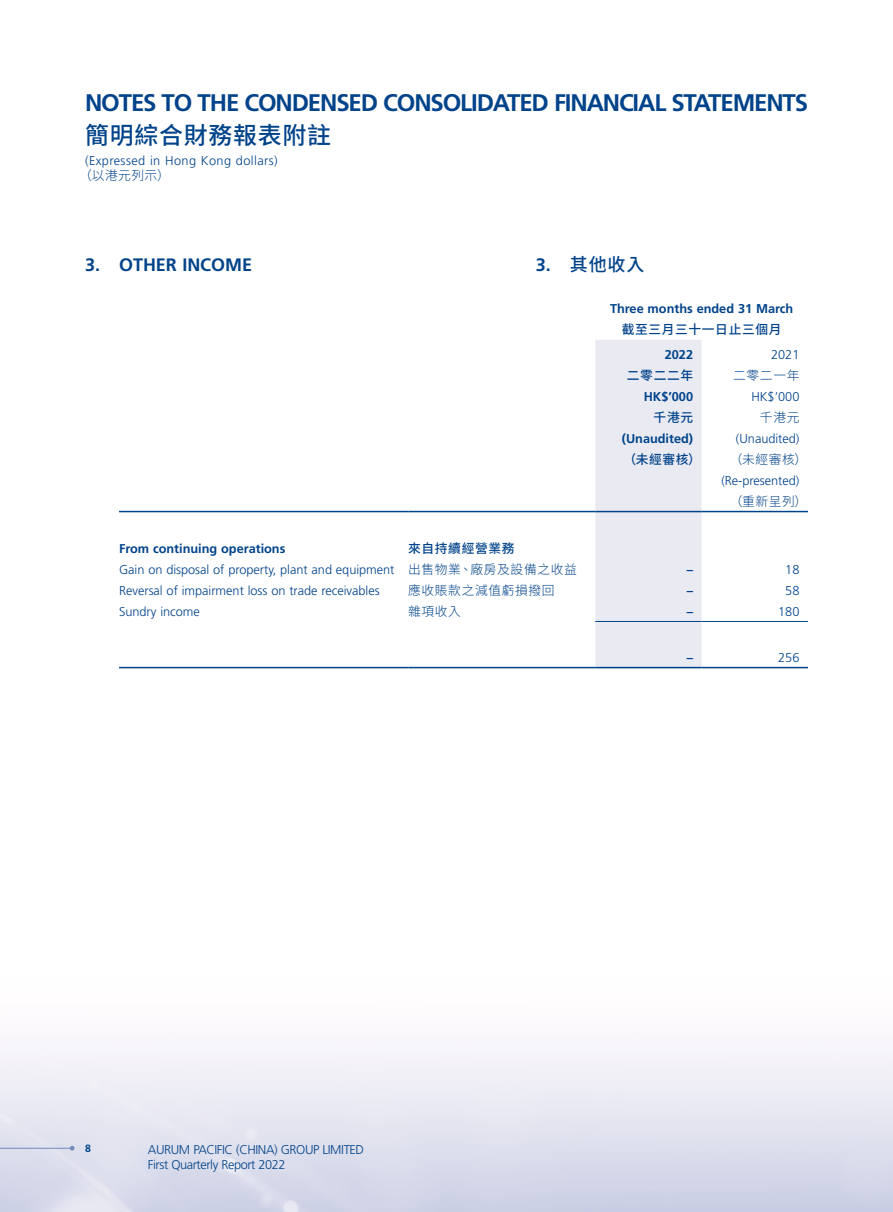
<style>
.page{position:relative;width:893px;height:1212px;background:#fff}
.page>*{position:absolute;margin:0;border:0;box-sizing:border-box;transform-origin:0 0}
.t1{font:700 24px "Frutiger LT Std";letter-spacing:-.045em;color:#00438a}
.t2{font:500 24px "Source Han Sans TC";letter-spacing:.03em;color:#00438a}
.Heading_1{font:700 18px "Frutiger LT Std";color:#00438a}
.C_Heading_1{font:500 18px "Source Han Sans TC";color:#00438a}
.Body_Text{font:300 12.75px "Frutiger LT Std";color:#00438a}
.Body_Text-2{font:700 12.75px "Frutiger LT Std";color:#00438a}
.Body_Text-3{font:300 12.75px/15px "Frutiger LT Std";letter-spacing:-.03em;color:#00438a}
.Body_Text-4{font:300 12.75px "Source Han Sans TC";letter-spacing:.05em;color:#00438a}
.Body_Text-5{font:500 12.75px "Source Han Sans TC";letter-spacing:.05em;color:#00438a}
.Body_Text-6{font:300 12.75px "Frutiger LT Std";letter-spacing:.035em;color:#00438a}
.t3{font:700 10.5px "Frutiger LT Std";color:#00438a}
.s1{font-family:"Frutiger LT Std";font-weight:700}
</style>
<div class="page">
<svg style="left:70px;top:1146px;width:5px;height:4px"></svg>
<hr style="left:0;top:1148px;width:73px;height:1px;background:#7488b9">
<div style="left:595px;top:340px;width:107px;height:327px;background:#eaeaf3"></div>
<hr style="left:119px;top:511px;width:289px;height:1px;background:#00438a">
<hr style="left:408px;top:511px;width:187px;height:1px;background:#00438a">
<hr style="left:595px;top:511px;width:107px;height:1px;background:#00438a">
<hr style="left:702px;top:511px;width:106px;height:1px;background:#00438a">
<hr style="left:595px;top:621px;width:107px;height:1px;background:#00438a">
<hr style="left:702px;top:621px;width:106px;height:1px;background:#00438a">
<hr style="left:119px;top:667px;width:289px;height:1px;background:#00438a">
<hr style="left:408px;top:667px;width:187px;height:1px;background:#00438a">
<hr style="left:595px;top:667px;width:107px;height:1px;background:#00438a">
<hr style="left:702px;top:667px;width:106px;height:1px;background:#00438a">
<h1 class="t1" style="left:85px;top:89px;width:725px">NOTES TO THE CONDENSED CONSOLIDATED FINANCIAL STATEMENTS</h1>
<h1 class="t2" style="left:85px;top:121px;width:248px">簡明綜合財務報表附註</h1>
<p class="Body_Text-6" style="left:85px;top:153px;width:194px">(Expressed in Hong Kong dollars)</p>
<p class="Body_Text-4" style="left:79px;top:168px;width:92px">（以港元列示）</p>
<p class="Heading_1" style="left:85px;top:254px;width:169px">3. OTHER INCOME</p>
<p class="C_Heading_1" style="left:536px;top:254px;width:110px"><span class="s1">3.</span> 其他收入</p>
<p class="Body_Text-2" style="left:610px;top:301px;width:185px">Three months ended 31 March</p>
<p class="Body_Text-5" style="left:622px;top:322px;width:161px">截至三月三十一日止三個月</p>
<p class="Body_Text-2" style="left:665px;top:347px;width:30px">2022</p>
<p class="Body_Text" style="left:771px;top:348px;width:30px">2021</p>
<p class="Body_Text-5" style="left:627px;top:368px;width:68px">二零二二年</p>
<p class="Body_Text-4" style="left:733px;top:368px;width:68px">二零二一年</p>
<p class="Body_Text-2" style="left:644px;top:389px;width:51px">HK$’000</p>
<p class="Body_Text" style="left:751px;top:390px;width:50px">HK$’000</p>
<p class="Body_Text-5" style="left:654px;top:410px;width:41px">千港元</p>
<p class="Body_Text-4" style="left:760px;top:410px;width:41px">千港元</p>
<p class="Body_Text-2" style="left:622px;top:431px;width:73px">(Unaudited)</p>
<p class="Body_Text" style="left:736px;top:432px;width:65px">(Unaudited)</p>
<p class="Body_Text-5" style="left:624px;top:452px;width:79px">（未經審核）</p>
<p class="Body_Text-4" style="left:730px;top:452px;width:79px">（未經審核）</p>
<p class="Body_Text" style="left:721px;top:474px;width:80px">(Re-presented)</p>
<p class="Body_Text-4" style="left:730px;top:494px;width:79px">（重新呈列）</p>
<p class="Body_Text-2" style="left:119px;top:541px;width:168px">From continuing operations</p>
<p class="Body_Text-5" style="left:408px;top:541px;width:108px">來自持續經營業務</p>
<p class="Body_Text" style="left:119px;top:562px;width:277px">Gain on disposal of property, plant and equipment</p>
<p class="Body_Text-4" style="left:408px;top:562px;width:170px">出售物業、廠房及設備之收益</p>
<p class="Body_Text-2" style="left:687px;top:562px;width:8px">–</p>
<p class="Body_Text" style="left:785px;top:562px;width:16px">18</p>
<p class="Body_Text" style="left:119px;top:583px;width:262px">Reversal of impairment loss on trade receivables</p>
<p class="Body_Text-4" style="left:408px;top:583px;width:148px">應收賬款之減值虧損撥回</p>
<p class="Body_Text-2" style="left:687px;top:583px;width:8px">–</p>
<p class="Body_Text" style="left:785px;top:583px;width:16px">58</p>
<p class="Body_Text" style="left:119px;top:604px;width:82px">Sundry income</p>
<p class="Body_Text-4" style="left:408px;top:604px;width:54px">雜項收入</p>
<p class="Body_Text-2" style="left:687px;top:604px;width:8px">–</p>
<p class="Body_Text" style="left:778px;top:604px;width:23px">180</p>
<p class="Body_Text-2" style="left:687px;top:650px;width:8px">–</p>
<p class="Body_Text" style="left:778px;top:651px;width:23px">256</p>
<p class="t3" style="left:85px;top:1142px;width:7px">8</p>
<p class="Body_Text-3" style="left:148px;top:1142px;width:218px">AURUM PACIFIC (CHINA) GROUP LIMITED<br>First Quarterly Report 2022</p>
</div>
